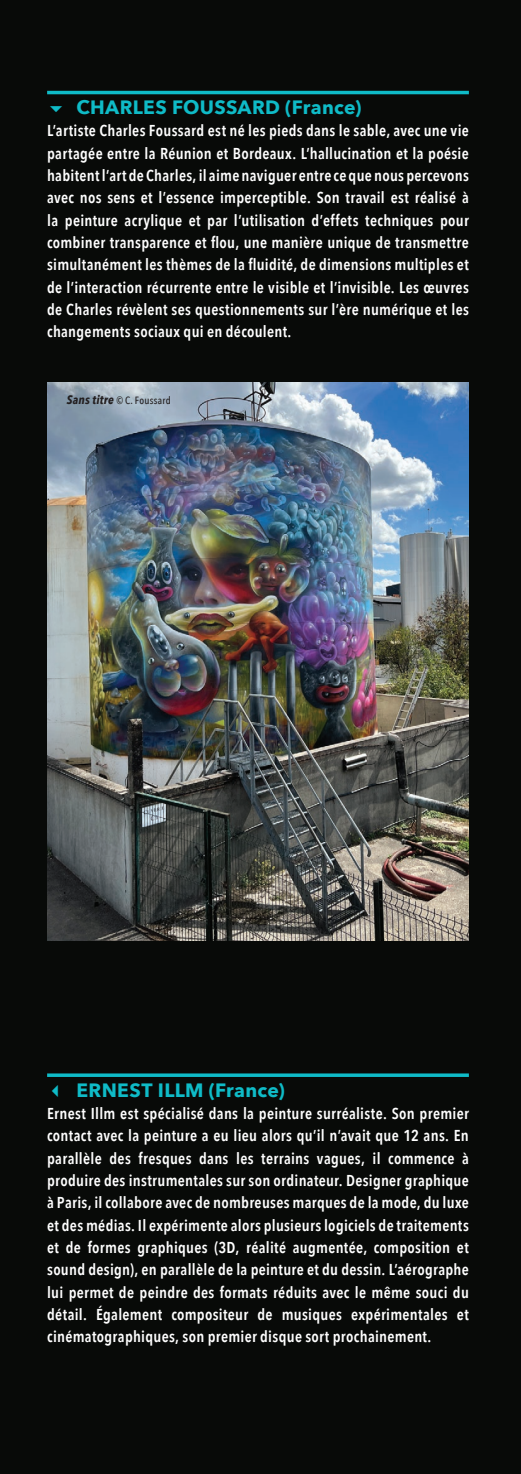
<style>
.page{position:relative;width:521px;height:1474px;background:#fff}
.page>*{position:absolute;margin:0;border:0;box-sizing:border-box;transform-origin:0 0}
.t1{font:700 19.25px "Avenir Next";letter-spacing:.015em;color:#0fbbc7}
.t2{font:600 15.75px/22.4px "Avenir Next Condensed";letter-spacing:.02em;color:#fff;text-align:justify}
.t3{font:500 10.5px "Avenir Next Condensed";letter-spacing:.025em;color:#231f20}
.s1{font-weight:700;font-style:italic;font-size:12.25px}
</style>
<div class="page">
<div style="left:0;top:0;width:521px;height:1473px;background:#080a08"></div>
<img style="left:47px;top:382px;width:422px;height:558px">
<hr style="left:47px;top:91px;width:422px;height:3px;background:#0fbbc7">
<hr style="left:47px;top:1073px;width:422px;height:3px;background:#0fbbc7">
<p class="t1" style="left:76px;top:91px;width:286px">CHARLES FOUSSARD (France)</p>
<p class="t2" style="left:47px;top:119px;width:423px">L’artiste Charles Foussard est né les pieds dans le sable, avec une vie partagée entre la Réunion et Bordeaux. L’hallucination et la poésie habitent l’art de Charles, il aime naviguer entre ce que nous percevons avec nos sens et l’essence imperceptible. Son travail est réalisé à la peinture acrylique et par l’utilisation d’effets techniques pour combiner transparence et flou, une manière unique de transmettre simultanément les thèmes de la fluidité, de dimensions multiples et de l’interaction récurrente entre le visible et l’invisible. Les œuvres de Charles révèlent ses questionnements sur l’ère numérique et les changements sociaux qui en découlent.</p>
<p class="t3" style="left:67px;top:394px;width:105px"><span class="s1">Sans titre</span> © C. Foussard</p>
<p class="t1" style="left:47px;top:1073px;width:239px">✓ ERNEST ILLM (France)</p>
<p class="t2" style="left:47px;top:1101px;width:423px">Ernest Illm est spécialisé dans la peinture surréaliste. Son premier contact avec la peinture a eu lieu alors qu’il n’avait que 12 ans. En parallèle des fresques dans les terrains vagues, il commence à produire des instrumentales sur son ordinateur. Designer graphique à Paris, il collabore avec de nombreuses marques de la mode, du luxe et des médias. Il expérimente alors plusieurs logiciels de traitements et de formes graphiques (3D, réalité augmentée, composition et sound design), en parallèle de la peinture et du dessin. L’aérographe lui permet de peindre des formats réduits avec le même souci du détail. Également compositeur de musiques expérimentales et cinématographiques, son premier disque sort prochainement.</p>
</div>
